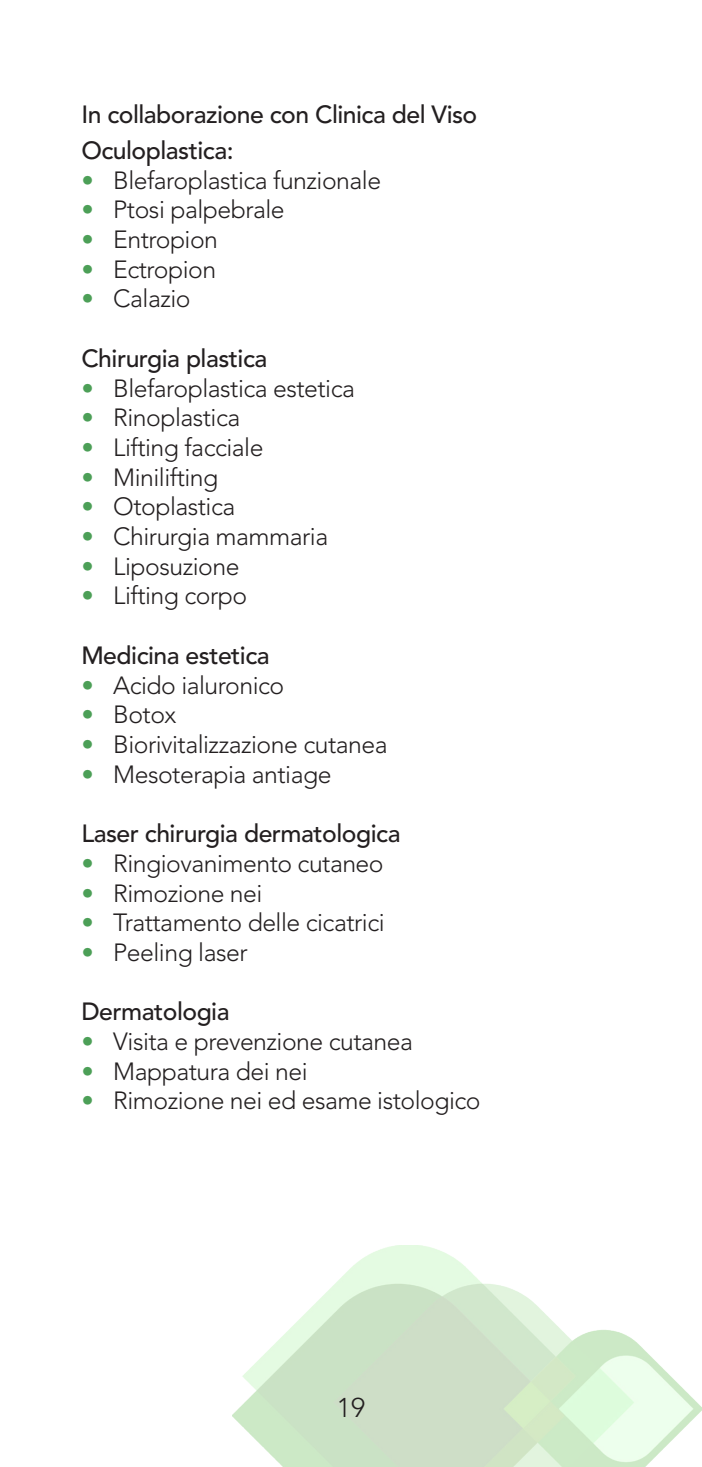
<style>
.page{position:relative;width:702px;height:1467px;background:#fff}
.page>*{position:absolute;margin:0;border:0;box-sizing:border-box;transform-origin:0 0}
.t1{font:300 27px "Avenir LT Std";color:#231f20}
.t2{font:300 24.75px "Avenir LT Std";letter-spacing:-.02em;color:#231f20}
.t3{font:500 24.75px "Avenir LT Std";letter-spacing:-.02em;color:#231f20}
.s1{color:#4c9f57}
</style>
<div class="page">
<img style="left:232px;top:1246px;width:470px;height:221px">
<p class="t3" style="left:81px;top:100px;width:397px">In collaborazione con Clinica del Viso</p>
<p class="t3" style="left:81px;top:136px;width:154px">Oculoplastica:</p>
<p class="t2" style="left:81px;top:166px;width:301px"><span class="s1">•</span> Blefaroplastica funzionale</p>
<p class="t2" style="left:81px;top:195px;width:205px"><span class="s1">•</span> Ptosi palpebrale</p>
<p class="t2" style="left:81px;top:225px;width:138px"><span class="s1">•</span> Entropion</p>
<p class="t2" style="left:81px;top:255px;width:136px"><span class="s1">•</span> Ectropion</p>
<p class="t2" style="left:81px;top:284px;width:111px"><span class="s1">•</span> Calazio</p>
<p class="t3" style="left:81px;top:344px;width:187px">Chirurgia plastica</p>
<p class="t2" style="left:81px;top:373px;width:275px"><span class="s1">•</span> Blefaroplastica estetica</p>
<p class="t2" style="left:81px;top:403px;width:160px"><span class="s1">•</span> Rinoplastica</p>
<p class="t2" style="left:81px;top:433px;width:184px"><span class="s1">•</span> Lifting facciale</p>
<p class="t2" style="left:81px;top:463px;width:138px"><span class="s1">•</span> Minilifting</p>
<p class="t2" style="left:81px;top:492px;width:155px"><span class="s1">•</span> Otoplastica</p>
<p class="t2" style="left:81px;top:522px;width:248px"><span class="s1">•</span> Chirurgia mammaria</p>
<p class="t2" style="left:81px;top:552px;width:160px"><span class="s1">•</span> Liposuzione</p>
<p class="t2" style="left:81px;top:581px;width:167px"><span class="s1">•</span> Lifting corpo</p>
<p class="t3" style="left:81px;top:641px;width:190px">Medicina estetica</p>
<p class="t2" style="left:81px;top:670px;width:204px"><span class="s1">•</span> Acido ialuronico</p>
<p class="t2" style="left:81px;top:700px;width:97px"><span class="s1">•</span> Botox</p>
<p class="t2" style="left:81px;top:730px;width:307px"><span class="s1">•</span> Biorivitalizzazione cutanea</p>
<p class="t2" style="left:81px;top:760px;width:251px"><span class="s1">•</span> Mesoterapia antiage</p>
<p class="t3" style="left:81px;top:819px;width:320px">Laser chirurgia dermatologica</p>
<p class="t2" style="left:81px;top:849px;width:304px"><span class="s1">•</span> Ringiovanimento cutaneo</p>
<p class="t2" style="left:81px;top:878px;width:182px"><span class="s1">•</span> Rimozione nei</p>
<p class="t2" style="left:81px;top:908px;width:305px"><span class="s1">•</span> Trattamento delle cicatrici</p>
<p class="t2" style="left:81px;top:938px;width:168px"><span class="s1">•</span> Peeling laser</p>
<p class="t3" style="left:81px;top:997px;width:150px">Dermatologia</p>
<p class="t2" style="left:81px;top:1027px;width:333px"><span class="s1">•</span> Visita e prevenzione cutanea</p>
<p class="t2" style="left:81px;top:1057px;width:228px"><span class="s1">•</span> Mappatura dei nei</p>
<p class="t2" style="left:81px;top:1086px;width:400px"><span class="s1">•</span> Rimozione nei ed esame istologico</p>
<p class="t1" style="left:337px;top:1392px;width:30px">19</p>
</div>
